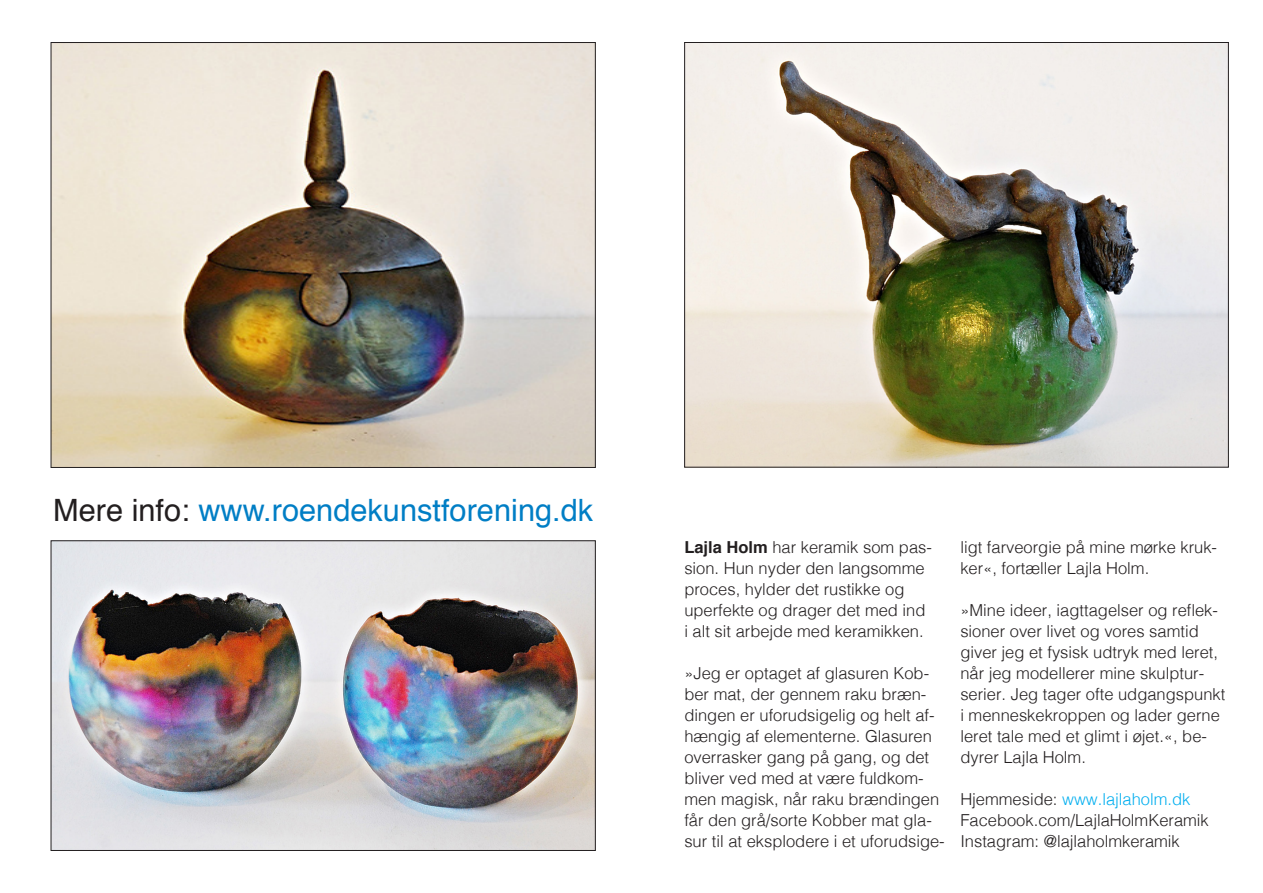
<style>
.page{position:relative;width:1263px;height:893px;background:#fff}
.page>*{position:absolute;margin:0;border:0;box-sizing:border-box;transform-origin:0 0}
.t1{font:30.75px "Helvetica";color:#007ec5}
.t2{font:300 16.5px/21px "Helvetica";color:#231f20}
.t3{font:300 16.5px "Helvetica";color:#00aeef}
.s1{color:#231f20}
.s2{font-weight:700}
</style>
<div class="page">
<img style="left:686px;top:44px;width:541px;height:421px">
<img style="left:53px;top:543px;width:540px;height:306px">
<div style="left:51px;top:541px;width:544px;height:310px;border:1px solid #231f20"></div>
<img style="left:53px;top:44px;width:540px;height:422px">
<p class="t1" style="left:53px;top:487px;width:542px"><span class="s1">Mere info:</span> www.roendekunstforening.dk</p>
<p class="t2" style="left:684px;top:536px;width:249px"><span class="s2">Lajla Holm</span> har keramik som pas&shy;sion. Hun nyder den langsomme proces, hylder det rustikke og uperfekte og drager det med ind i alt sit arbejde med keramikken.</p>
<p class="t2" style="left:684px;top:662px;width:262px">»Jeg er optaget af glasuren Kob&shy;ber mat, der gennem raku bræn&shy;dingen er uforudsigelig og helt af&shy;hængig af elementerne. Glasuren overrasker gang på gang, og det bliver ved med at være fuldkom&shy;men magisk, når raku brændingen får den grå/sorte Kobber mat gla&shy;sur til at eksplodere i et uforudsige-</p>
<p class="t2" style="left:960px;top:535px;width:258px">ligt farveorgie på mine mørke kruk&shy;ker«, fortæller Lajla Holm.</p>
<p class="t2" style="left:960px;top:598px;width:267px">»Mine ideer, iagttagelser og reflek&shy;sioner over livet og vores samtid giver jeg et fysisk udtryk med leret, når jeg modellerer mine skulptur&shy;serier. Jeg tager ofte udgangspunkt i menneskekroppen og lader gerne leret tale med et glimt i øjet.«, be&shy;dyrer Lajla Holm.</p>
<p class="t3" style="left:960px;top:785px;width:232px"><span class="s1">Hjemmeside:</span> www.lajlaholm.dk</p>
<p class="t2" style="left:960px;top:808px;width:250px">Facebook.com/LajlaHolmKeramik</p>
<p class="t2" style="left:960px;top:829px;width:221px">Instagram: @lajlaholmkeramik</p>
</div>
